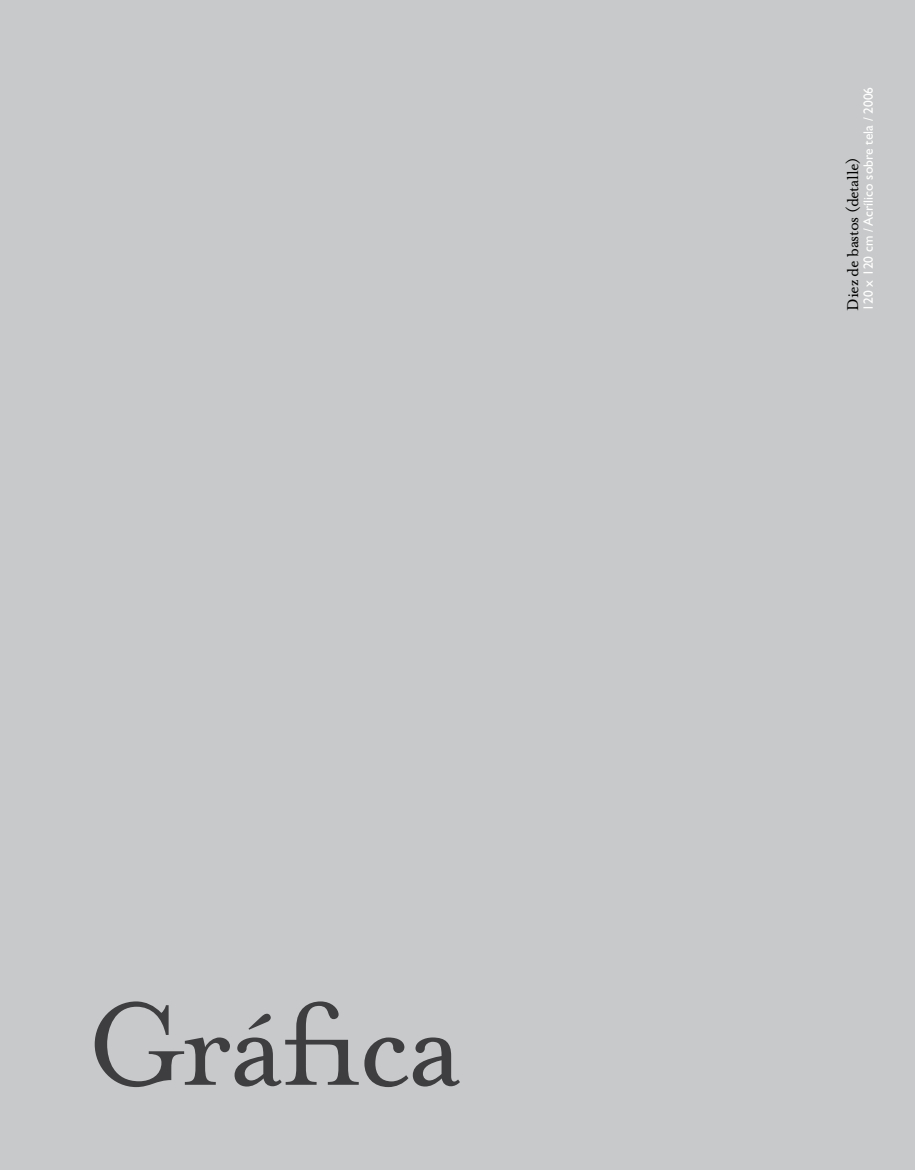
<style>
.page{position:relative;width:915px;height:1170px;background:#fff}
.page>*{position:absolute;margin:0;border:0;box-sizing:border-box;transform-origin:0 0}
.t1{font:135px "Mrs Eaves Roman";letter-spacing:-.025em;color:#3e3d40}
.t2{font:18px "Mrs Eaves Roman";letter-spacing:-.025em;color:#000}
.t3{font:13.5px "Gill Sans";color:#fff}
</style>
<div class="page">
<div style="left:0;top:0;width:914px;height:1169px;background:#c8c9ca"></div>
<h1 class="t1" style="left:85px;top:971px;width:378px">Gráfica</h1>
<p class="t3" style="left:860px;top:310px;width:225px;rotate:-90deg">120 x 120 cm / Acrílico sobre tela / 2006</p>
<h2 class="t2" style="left:842px;top:310px;width:155px;rotate:-90deg">Diez de bastos (detalle)</h2>
</div>
